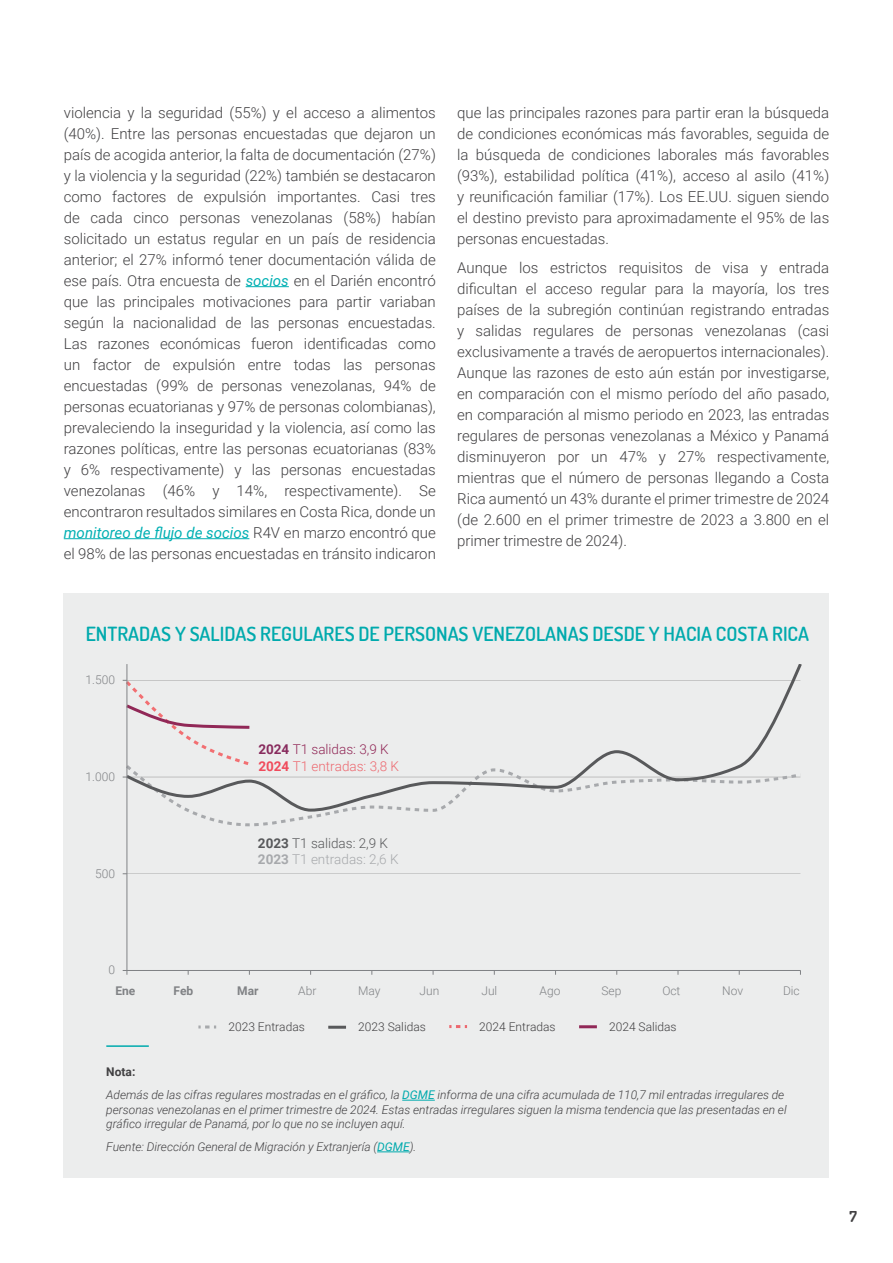
<style>
.page{position:relative;width:893px;height:1263px;background:#fff}
.page>*{position:absolute;margin:0;border:0;box-sizing:border-box;transform-origin:0 0}
.t1{font:600 19.5px "Dosis";color:#00aaad}
.t2{font:300 15px/21px "Roboto";color:#414042;text-align:justify}
.t3{font:700 15px "Dosis";color:#414042}
.t4{font:300 13.5px/16.2px "Roboto";color:#ec6970}
.t5{font:300 13.5px/16.2px "Roboto";color:#a7a9ac}
.t6{font:italic 300 12px/23px "Roboto";color:#414042}
.t7{font:300 12px "Roboto";color:#414042}
.t8{font:300 12px "Roboto";color:#808285}
.t9{font:700 12px "Roboto";color:#808285}
.s1{font-weight:400;font-style:italic;color:#00b0b3}
.s2{font-weight:700;color:#882c5e}
.s3{color:#912857}
.s4{font-weight:700;color:#f04b5c}
.s5{font-weight:700;color:#58595b}
.s6{color:#58595b}
.s7{font-weight:700}
.s8{font-weight:700;font-style:normal}
.s9{font-weight:400;color:#00aaad}
</style>
<div class="page">
<hr style="left:246px;top:286px;width:43px;height:1px;background:#00b0b3">
<hr style="left:64px;top:538px;width:185px;height:1px;background:#00b0b3">
<div style="left:64px;top:593px;width:765px;height:585px;background:#eceded"></div>
<hr style="left:127px;top:874px;width:673px;height:1px;background:#000">
<hr style="left:127px;top:970px;width:673px;height:1px;background:#808285">
<hr style="left:127px;top:664px;width:1px;height:307px;background:#808285">
<svg style="left:123px;top:970px;width:5px;height:5px"></svg>
<svg style="left:123px;top:678px;width:678px;height:150px"></svg>
<hr style="left:328px;top:1026px;width:18px;height:3px;background:#58595b">
<svg style="left:198px;top:1025px;width:18px;height:3px"></svg>
<hr style="left:579px;top:1025px;width:18px;height:3px;background:#912857">
<svg style="left:449px;top:1025px;width:18px;height:3px"></svg>
<hr style="left:106px;top:1045px;width:43px;height:2px;background:#00aaad">
<hr style="left:402px;top:1100px;width:33px;height:1px;background:#00aaad">
<hr style="left:377px;top:1151px;width:33px;height:1px;background:#00aaad">
<p class="t2" style="left:64px;top:101px;width:374px">violencia y la seguridad (55%) y el acceso a alimentos (40%). Entre las personas encuestadas que dejaron un país de acogida anterior, la falta de documentación (27%) y la violencia y la seguridad (22%) también se destacaron como factores de expulsión importantes. Casi tres de cada cinco personas venezolanas (58%) habían solicitado un estatus regular en un país de residencia anterior; el 27% informó tener documentación válida de ese país. Otra encuesta de <span class="s1">socios</span> en el Darién encontró que las principales motivaciones para partir variaban según la nacionalidad de las personas encuestadas.<br>Las razones económicas fueron identificadas como un factor de expulsión entre todas las personas encuestadas (99% de personas venezolanas, 94% de personas ecuatorianas y 97% de personas colombianas), prevaleciendo la inseguridad y la violencia, así como las razones políticas, entre las personas ecuatorianas (83% y 6% respectivamente) y las personas encuestadas venezolanas (46% y 14%, respectivamente). Se encontraron resultados similares en Costa Rica, donde un <span class="s1">monitoreo de flujo de socios</span> R4V en marzo encontró que el 98% de las personas encuestadas en tránsito indicaron</p>
<p class="t2" style="left:457px;top:101px;width:374px">que las principales razones para partir eran la búsqueda de condiciones económicas más favorables, seguida de la búsqueda de condiciones laborales más favorables (93%), estabilidad política (41%), acceso al asilo (41%) y reunificación familiar (17%). Los EE.UU. siguen siendo el destino previsto para aproximadamente el 95% de las personas encuestadas.</p>
<p class="t2" style="left:457px;top:257px;width:374px">Aunque los estrictos requisitos de visa y entrada dificultan el acceso regular para la mayoría, los tres países de la subregión continúan registrando entradas y salidas regulares de personas venezolanas (casi exclusivamente a través de aeropuertos internacionales).<br>Aunque las razones de esto aún están por investigarse, en comparación con el mismo período del año pasado, en comparación al mismo periodo en 2023, las entradas regulares de personas venezolanas a México y Panamá disminuyeron por un 47% y 27% respectivamente, mientras que el número de personas llegando a Costa Rica aumentó un 43% durante el primer trimestre de 2024 (de 2.600 en el primer trimestre de 2023 a 3.800 en el primer trimestre de 2024).</p>
<h1 class="t1" style="left:86px;top:621px;width:725px">ENTRADAS Y SALIDAS REGULARES DE PERSONAS VENEZOLANAS DESDE Y HACIA COSTA RICA</h1>
<p class="t8" style="left:86px;top:671px;width:31px">1.500</p>
<p class="t8" style="left:86px;top:768px;width:31px">1.000</p>
<p class="t8" style="left:95px;top:865px;width:21px">500</p>
<p class="t4" style="left:258px;top:741px;width:142px"><span class="s2">2024</span> <span class="s3">T1 salidas: 3,9 K<br></span><span class="s4">2024</span> T1 entradas: 3,8 K</p>
<p class="t5" style="left:258px;top:835px;width:142px"><span class="s5">2023</span> <span class="s6">T1 salidas: 2,9 K<br></span><span class="s7">2023</span> T1 entradas: 2,6 K</p>
<p class="t8" style="left:108px;top:962px;width:8px">0</p>
<p class="t9" style="left:115px;top:982px;width:21px">Ene</p>
<p class="t9" style="left:173px;top:982px;width:21px">Feb</p>
<p class="t9" style="left:237px;top:982px;width:23px">Mar</p>
<p class="t8" style="left:298px;top:982px;width:20px">Abr</p>
<p class="t8" style="left:358px;top:982px;width:24px">May</p>
<p class="t8" style="left:419px;top:982px;width:21px">Jun</p>
<p class="t8" style="left:481px;top:982px;width:17px">Jul</p>
<p class="t8" style="left:540px;top:982px;width:22px">Ago</p>
<p class="t8" style="left:601px;top:982px;width:21px">Sep</p>
<p class="t8" style="left:662px;top:982px;width:20px">Oct</p>
<p class="t8" style="left:722px;top:982px;width:23px">Nov</p>
<p class="t8" style="left:783px;top:982px;width:18px">Dic</p>
<p class="t7" style="left:228px;top:1018px;width:78px">2023 Entradas</p>
<p class="t7" style="left:358px;top:1018px;width:69px">2023 Salidas</p>
<p class="t7" style="left:479px;top:1018px;width:78px">2024 Entradas</p>
<p class="t7" style="left:609px;top:1018px;width:69px">2024 Salidas</p>
<p class="t6" style="left:106px;top:1060px;width:679px"><span class="s8">Nota:<br></span>Además de las cifras regulares mostradas en el gráfico, la <span class="s9">DGME</span> informa de una cifra acumulada de 110,7 mil entradas irregulares de</p>
<p class="t6" style="left:106px;top:1102px;width:682px;line-height:14.4px">personas venezolanas en el primer trimestre de 2024. Estas entradas irregulares siguen la misma tendencia que las presentadas en el gráfico irregular de Panamá, por lo que no se incluyen aquí.</p>
<p class="t6" style="left:106px;top:1135px;width:312px">Fuente: Dirección General de Migración y Extranjería (<span class="s9">DGME</span>).</p>
<p class="t3" style="left:849px;top:1207px;width:9px">7</p>
</div>
